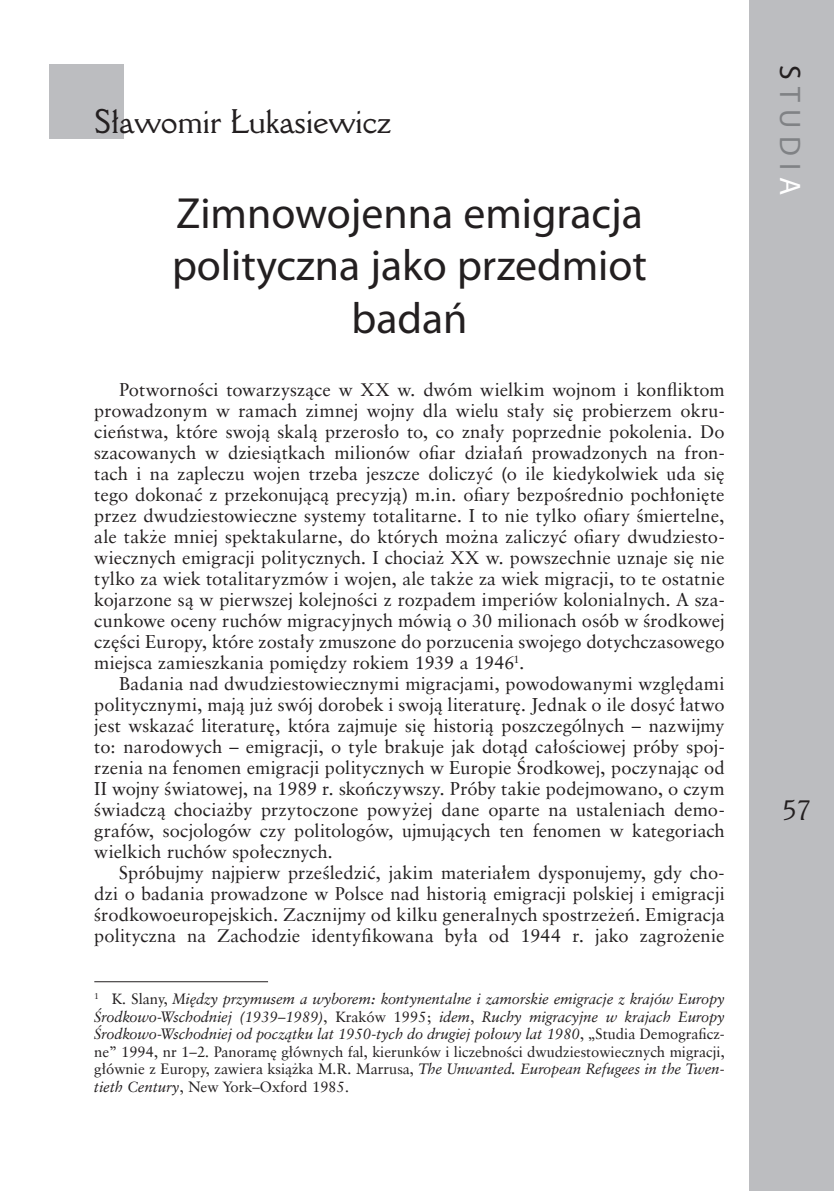
<style>
.page{position:relative;width:834px;height:1191px;background:#fff}
.page>*{position:absolute;margin:0;border:0;box-sizing:border-box;transform-origin:0 0}
.t1{font:43.75px/52.5px "Myriad Pro";color:#231f20;text-align:center}
.t2{font:29.75px "Della Robbia PL";color:#231f20}
.t3{font:29.75px "Myriad Pro";letter-spacing:.25em;color:#808285}
.t4{font:24.5px "Della Robbia PL";color:#231f20}
.t5{font:18.38px/21px "Class Garmnd EU";letter-spacing:.005em;color:#231f20;text-align:justify}
.t6{font:italic 14.88px/17.5px "Class Garmnd EU";color:#231f20;text-align:justify}
.s1{font-style:normal}
.s2{color:#231f20}
.s3{color:#fff}
</style>
<div class="page">
<div style="left:749px;top:0;width:84px;height:1191px;background:#bcbdc0"></div>
<div style="left:50px;top:64px;width:74px;height:75px;background:#bcbdc0"></div>
<hr style="left:94px;top:981px;width:174px;height:1px;background:#231f20">
<h2 class="t2" style="left:94px;top:101px;width:298px">Sławomir Łukasiewicz</h2>
<h1 class="t1" style="left:172px;top:186px;width:476px">Zimnowojenna emigracja polityczna jako przedmiot badań</h1>
<p class="t5" style="left:94px;top:379px;width:632px;text-indent:25px">Potworności towarzyszące w XX w. dwóm wielkim wojnom i konfliktom prowadzonym w ramach zimnej wojny dla wielu stały się probierzem okru&shy;cieństwa, które swoją skalą przerosło to, co znały poprzednie pokolenia. Do szacowanych w dziesiątkach milionów ofiar działań prowadzonych na fron&shy;tach i na zapleczu wojen trzeba jeszcze doliczyć (o ile kiedykolwiek uda się tego dokonać z przekonującą precyzją) m.in. ofiary bezpośrednio pochłonięte przez dwudziestowieczne systemy totalitarne. I to nie tylko ofiary śmiertelne, ale także mniej spektakularne, do których można zaliczyć ofiary dwudziesto&shy;wiecznych emigracji politycznych. I chociaż XX w. powszechnie uznaje się nie tylko za wiek totalitaryzmów i wojen, ale także za wiek migracji, to te ostatnie kojarzone są w pierwszej kolejności z rozpadem imperiów kolonialnych. A sza&shy;cunkowe oceny ruchów migracyjnych mówią o 30 milionach osób w środkowej części Europy, które zostały zmuszone do porzucenia swojego dotychczasowego miejsca zamieszkania pomiędzy rokiem 1939 a 1946<sup>1</sup>.</p>
<p class="t5" style="left:94px;top:673px;width:632px;text-indent:25px">Badania nad dwudziestowiecznymi migracjami, powodowanymi względami politycznymi, mają już swój dorobek i swoją literaturę. Jednak o ile dosyć łatwo jest wskazać literaturę, która zajmuje się historią poszczególnych – nazwijmy to: narodowych – emigracji, o tyle brakuje jak dotąd całościowej próby spoj&shy;rzenia na fenomen emigracji politycznych w Europie Środkowej, poczynając od II wojny światowej, na 1989 r. skończywszy. Próby takie podejmowano, o czym świadczą chociażby przytoczone powyżej dane oparte na ustaleniach demo&shy;grafów, socjologów czy politologów, ujmujących ten fenomen w kategoriach wielkich ruchów społecznych.</p>
<p class="t5" style="left:94px;top:862px;width:632px;text-indent:25px">Spróbujmy najpierw prześledzić, jakim materiałem dysponujemy, gdy cho&shy;dzi o badania prowadzone w Polsce nad historią emigracji polskiej i emigracji środkowoeuropejskich. Zacznijmy od kilku generalnych spostrzeżeń. Emigracja polityczna na Zachodzie identyfikowana była od 1944 r. jako zagrożenie</p>
<p class="t6" style="left:94px;top:990px;width:632px"><sup>1</sup> <span class="s1">K. Slany,</span> Między przymusem a wyborem: kontynentalne i zamorskie emigracje z krajów Europy Środkowo-Wschodniej (1939–1989)<span class="s1">, Kraków 1995;</span> idem<span class="s1">,</span> Ruchy migracyjne w krajach Europy Środkowo-Wschodniej od początku lat 1950-tych do drugiej połowy lat 1980<span class="s1">, „Studia Demograficz&shy;ne” 1994, nr 1–2. Panoramę głównych fal, kierunków i liczebności dwudziestowiecznych migracji, głównie z Europy, zawiera książka M.R. Marrusa,</span> The Unwanted. European Refugees in the Twen&shy;tieth Century<span class="s1">, New York–Oxford 1985.</span></p>
<h2 class="t3" style="left:808px;top:64px;width:133px;rotate:90deg"><span class="s2">S</span>TUDI<span class="s3">A</span></h2>
<h3 class="t4" style="left:782px;top:794px;width:30px">57</h3>
</div>
